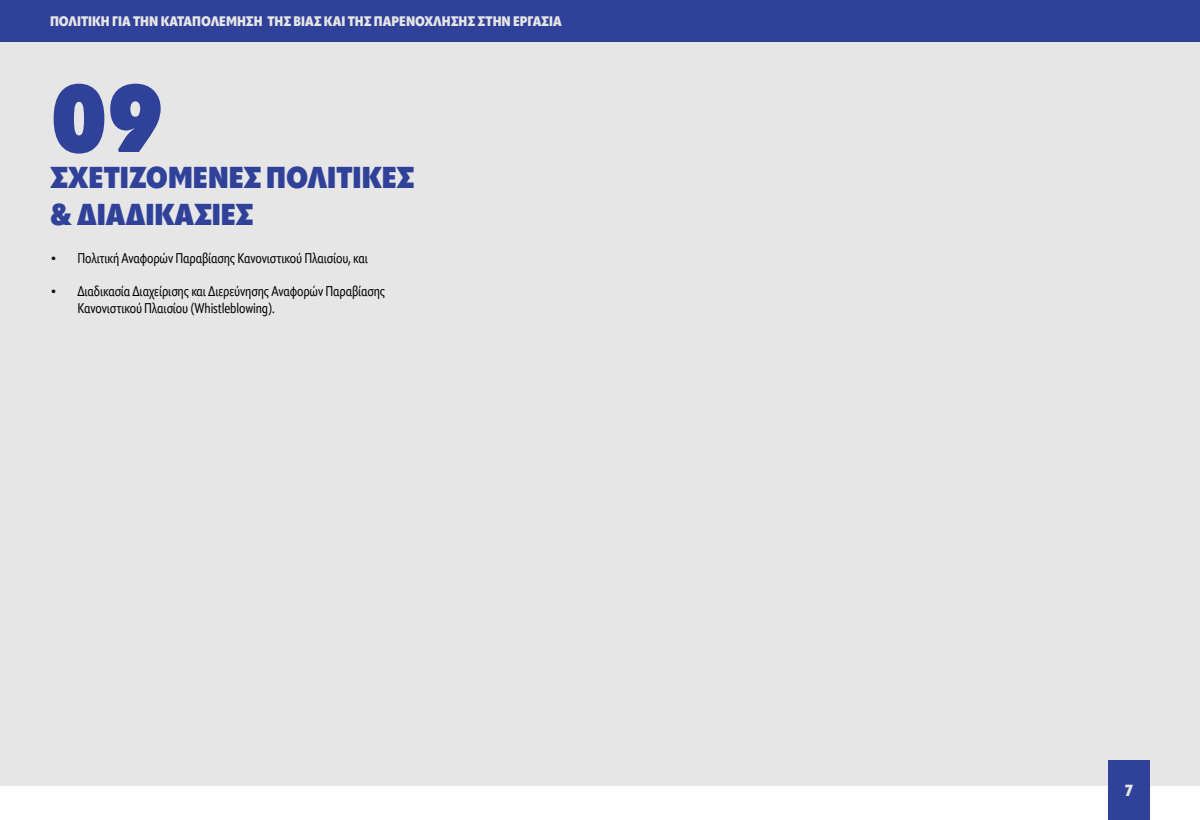
<style>
.page{position:relative;width:1200px;height:820px;background:#fff}
.page>*{position:absolute;margin:0;border:0;box-sizing:border-box;transform-origin:0 0}
.t1{font:800 94.6px "Apparat Cond";color:#30419a}
.t2{font:800 30px/36.9px "Apparat Cond";color:#30419a}
.t3{font:900 16px "Apparat Cond";color:#e6e6e6}
.t4{font:14px/16.8px "Apparat Cond";letter-spacing:-.01em;color:#000}
.t5{font:900 13.7px "Apparat Cond";color:#e6e6e6}
</style>
<div class="page">
<div style="left:0;top:41px;width:1200px;height:745px;background:#e6e6e6"></div>
<div style="left:0;top:0;width:1200px;height:41px;background:#30419a"></div>
<div style="left:1108px;top:760px;width:42px;height:60px;background:#30419a"></div>
<p class="t5" style="left:50px;top:13px;width:513px">ΠΟΛΙΤΙΚΉ ΓΙΑ ΤΗΝ ΚΑΤΑΠΟΛΈΜΗΣΗ ΤΗΣ ΒΊΑΣ ΚΑΙ ΤΗΣ ΠΑΡΕΝΌΧΛΗΣΗΣ ΣΤΗΝ ΕΡΓΑΣΊΑ</p>
<h1 class="t1" style="left:50px;top:60px;width:115px">09</h1>
<h2 class="t2" style="left:50px;top:160px;width:365px">ΣΧΕΤΙΖΟΜΕΝΕΣ ΠΟΛΙΤΙΚΕΣ &amp; ΔΙΑΔΙΚΑΣΙΕΣ</h2>
<p class="t4" style="left:50px;top:250px;width:319px">• Πολιτική Αναφορών Παραβίασης Κανονιστικού Πλαισίου, και</p>
<p class="t4" style="left:78px;top:283px;width:309px;text-indent:-27px">• Διαδικασία Διαχείρισης και Διερεύνησης Αναφορών Παραβίασης<br>Κανονιστικού Πλαισίου (Whistleblowing).</p>
<p class="t3" style="left:1126px;top:781px;width:8px">7</p>
</div>
